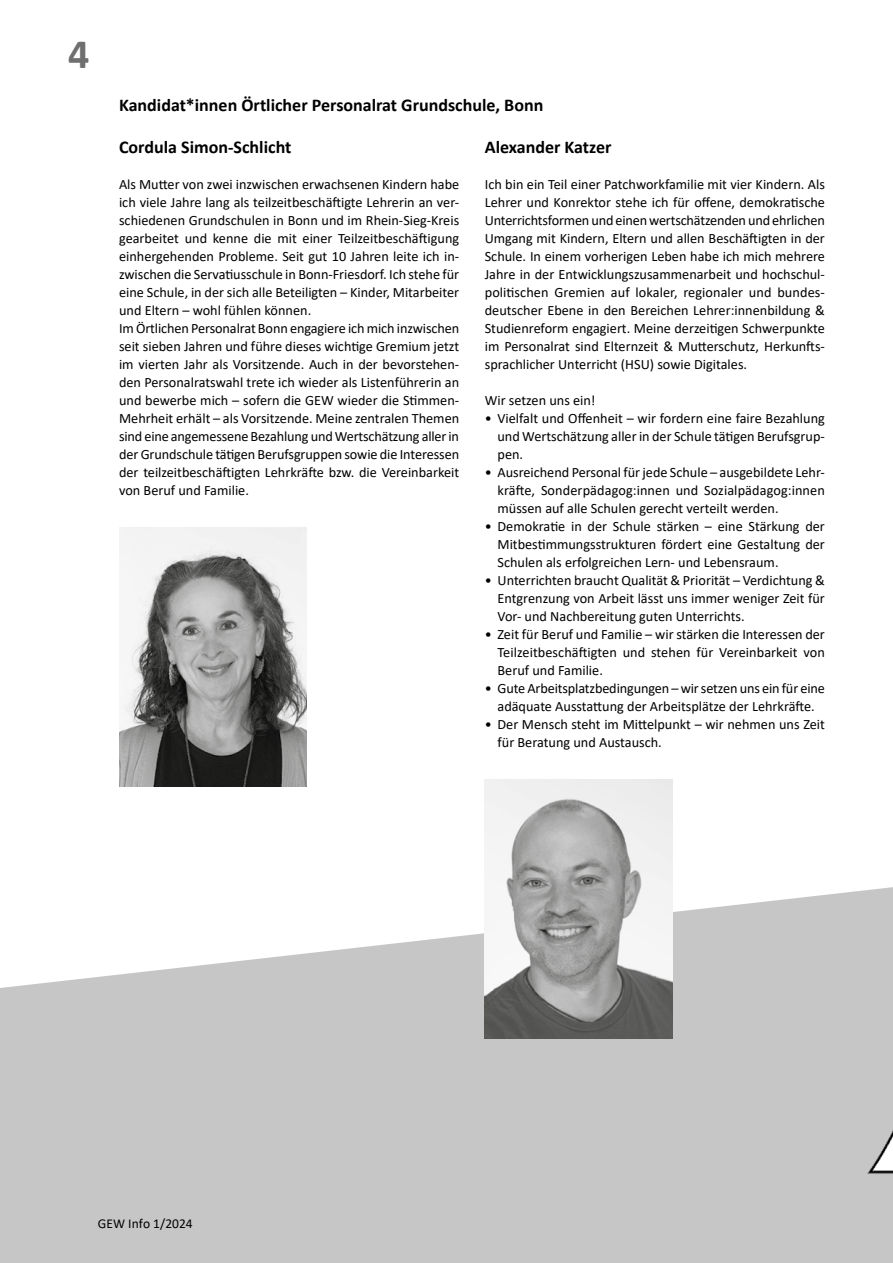
<style>
.page{position:relative;width:893px;height:1263px;background:#fff}
.page>*{position:absolute;margin:0;border:0;box-sizing:border-box;transform-origin:0 0}
.t1{font:700 42px "Calibri";color:#706f6f}
.t2{font:700 18px "Calibri";color:#000}
.t3{font:14.25px/18px "Calibri";color:#000;text-align:justify}
.t4{font:13.5px "Calibri";letter-spacing:.005em;color:#000}
</style>
<div class="page">
<svg style="left:0;top:887px;width:799px;height:376px;fill:#c6c6c6"></svg>
<img style="left:119px;top:527px;width:188px;height:260px">
<img style="left:485px;top:779px;width:187px;height:259px">
<div style="left:799px;top:887px;width:94px;height:376px;background:#c6c6c6"></div>
<h1 class="t1" style="left:68px;top:24px;width:23px">4</h1>
<p class="t2" style="left:119px;top:93px;width:426px">Kandidat*innen Örtlicher Personalrat Grundschule, Bonn</p>
<p class="t2" style="left:119px;top:134px;width:174px">Cordula Simon-Schlicht</p>
<p class="t3" style="left:119px;top:175px;width:342px;text-align:left">Als Mutter von zwei inzwischen erwachsenen Kindern habe ich viele Jahre lang als teilzeitbeschäftigte Lehrerin an ver&shy;schiedenen Grundschulen in Bonn und im Rhein-Sieg-Kreis gearbeitet und kenne die mit einer Teilzeitbeschäftigung einhergehenden Probleme. Seit gut 10 Jahren leite ich in&shy;zwischen die Servatiusschule in Bonn-Friesdorf. Ich stehe für eine Schule, in der sich alle Beteiligten – Kinder, Mitarbeiter und Eltern – wohl fühlen können.<br>Im Örtlichen Personalrat Bonn engagiere ich mich inzwischen seit sieben Jahren und führe dieses wichtige Gremium jetzt im vierten Jahr als Vorsitzende. Auch in der bevorstehen&shy;den Personalratswahl trete ich wieder als Listenführerin an und bewerbe mich – sofern die GEW wieder die Stimmen-Mehrheit erhält – als Vorsitzende. Meine zentralen Themen sind eine angemessene Bezahlung und Wertschätzung aller in der Grundschule tätigen Berufsgruppen sowie die Interessen der teilzeitbeschäftigten Lehrkräfte bzw. die Vereinbarkeit von Beruf und Familie.</p>
<p class="t2" style="left:485px;top:134px;width:128px">Alexander Katzer</p>
<p class="t3" style="left:485px;top:175px;width:342px">Ich bin ein Teil einer Patchworkfamilie mit vier Kindern. Als Lehrer und Konrektor stehe ich für offene, demokratische Unterrichtsformen und einen wertschätzenden und ehrlichen Umgang mit Kindern, Eltern und allen Beschäftigten in der Schule. In einem vorherigen Leben habe ich mich mehrere Jahre in der Entwicklungszusammenarbeit und hochschul&shy;politischen Gremien auf lokaler, regionaler und bundes&shy;deutscher Ebene in den Bereichen Lehrer:innenbildung &amp; Studienreform engagiert. Meine derzeitigen Schwerpunkte im Personalrat sind Elternzeit &amp; Mutterschutz, Herkunfts&shy;sprachlicher Unterricht (HSU) sowie Digitales.</p>
<p class="t3" style="left:485px;top:391px;width:112px">Wir setzen uns ein!</p>
<p class="t3" style="left:497px;top:409px;width:329px;text-indent:-13px">• Vielfalt und Offenheit – wir fordern eine faire Bezahlung und Wertschätzung aller in der Schule tätigen Berufsgrup&shy;pen.</p>
<p class="t3" style="left:497px;top:463px;width:329px;text-indent:-13px">• Ausreichend Personal für jede Schule – ausgebildete Lehr&shy;kräfte, Sonderpädagog:innen und Sozialpädagog:innen müssen auf alle Schulen gerecht verteilt werden.</p>
<p class="t3" style="left:497px;top:517px;width:329px;text-indent:-13px">• Demokratie in der Schule stärken – eine Stärkung der Mitbestimmungsstrukturen fördert eine Gestaltung der Schulen als erfolgreichen Lern- und Lebensraum.</p>
<p class="t3" style="left:497px;top:571px;width:329px;text-indent:-13px">• Unterrichten braucht Qualität &amp; Priorität – Verdichtung &amp; Entgrenzung von Arbeit lässt uns immer weniger Zeit für Vor- und Nachbereitung guten Unterrichts.</p>
<p class="t3" style="left:497px;top:625px;width:329px;text-indent:-13px">• Zeit für Beruf und Familie – wir stärken die Interessen der Teilzeitbeschäftigten und stehen für Vereinbarkeit von Beruf und Familie.</p>
<p class="t3" style="left:485px;top:679px;width:342px;text-align:center">• Gute Arbeitsplatzbedingungen – wir setzen uns ein für eine adäquate Ausstattung der Arbeitsplätze der Lehrkräfte.</p>
<p class="t3" style="left:497px;top:715px;width:329px;text-indent:-13px">• Der Mensch steht im Mittelpunkt – wir nehmen uns Zeit für Beratung und Austausch.</p>
<p class="t4" style="left:98px;top:1214px;width:96px">GEW Info 1/2024</p>
</div>
